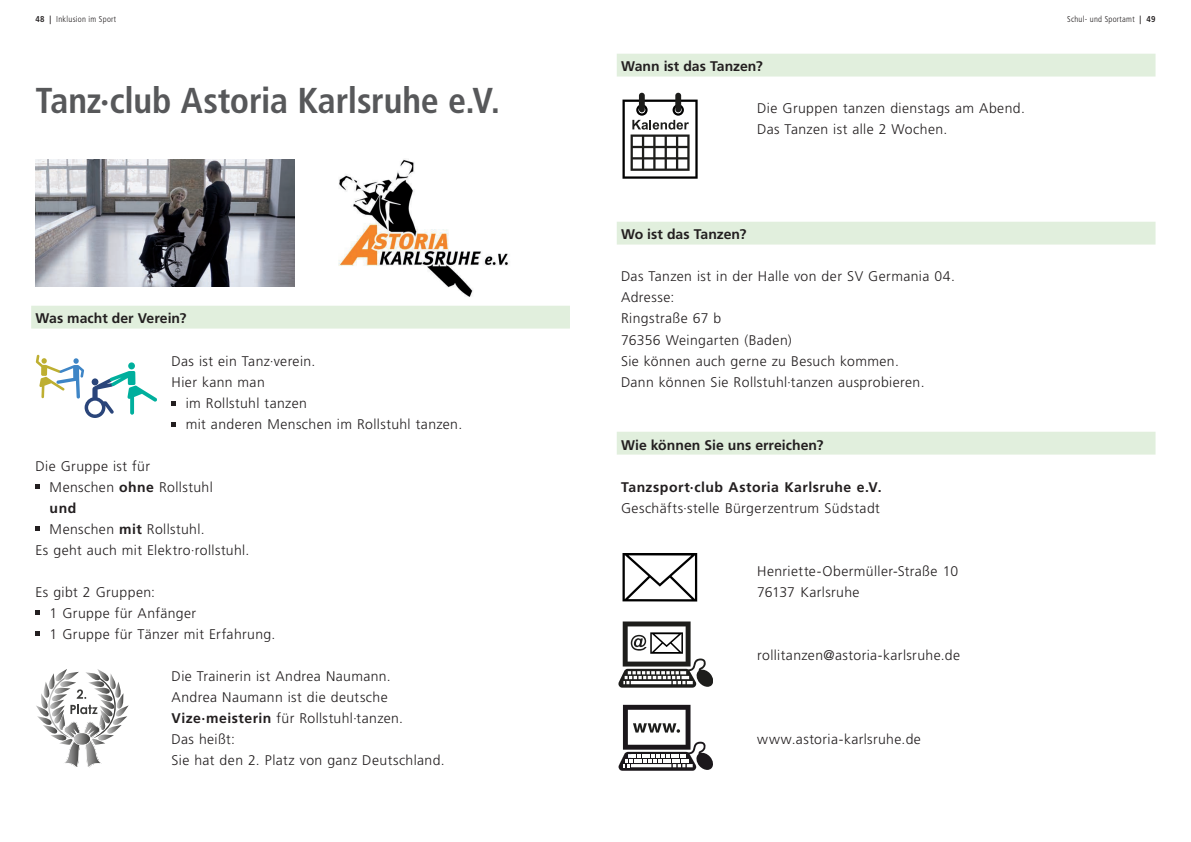
<style>
.page{position:relative;width:1191px;height:842px;background:#fff}
.page>*{position:absolute;margin:0;border:0;box-sizing:border-box;transform-origin:0 0}
.t1{font:700 condensed 36px "Frutiger LT Std";letter-spacing:-.005em;color:#57585a}
.t2{font:300 14px/21px "Frutiger LT Std";letter-spacing:.03em;color:#231f20}
.t3{font:700 14px "Frutiger LT Std";letter-spacing:.005em;color:#231f20}
.t4{font:700 14px "Frutiger LT Std";letter-spacing:.035em;color:#231f20}
.t5{font:300 condensed 8.5px "Frutiger LT Std";letter-spacing:.03em;color:#231f20}
.s1{font-weight:700}
</style>
<div class="page">
<div style="left:31px;top:306px;width:539px;height:23px;background:#e1efdd"></div>
<svg style="left:171px;top:401px;width:5px;height:4px"></svg>
<svg style="left:171px;top:422px;width:5px;height:4px"></svg>
<svg style="left:35px;top:484px;width:5px;height:5px"></svg>
<svg style="left:35px;top:526px;width:5px;height:5px"></svg>
<svg style="left:35px;top:610px;width:5px;height:5px"></svg>
<svg style="left:35px;top:631px;width:5px;height:5px"></svg>
<div style="left:617px;top:54px;width:538px;height:23px;background:#e1efdd"></div>
<div style="left:617px;top:222px;width:538px;height:23px;background:#e1efdd"></div>
<div style="left:617px;top:432px;width:538px;height:23px;background:#e1efdd"></div>
<img style="left:35px;top:160px;width:259px;height:126px">
<svg style="left:619px;top:621px;width:94px;height:67px"></svg>
<svg style="left:619px;top:705px;width:94px;height:66px"></svg>
<svg style="left:622px;top:553px;width:75px;height:48px"></svg>
<img style="left:338px;top:159px;width:171px;height:138px">
<svg style="left:36px;top:355px;width:121px;height:63px"></svg>
<svg style="left:36px;top:669px;width:93px;height:99px"></svg>
<div style="left:639px;top:93px;width:6px;height:19px;background:#1d1d1b;border-radius:3px"></div>
<div style="left:675px;top:93px;width:6px;height:19px;background:#1d1d1b;border-radius:3px"></div>
<svg style="left:622px;top:100px;width:75px;height:79px"></svg>
<p class="t5" style="left:35px;top:14px;width:82px"><span class="s1">48 |</span> Inklusion im Sport</p>
<p class="t5" style="left:1067px;top:14px;width:90px">Schul- und Sportamt <span class="s1">| 49</span></p>
<h1 class="t1" style="left:35px;top:80px;width:466px">Tanz·club Astoria Karlsruhe e.V.</h1>
<p class="t3" style="left:35px;top:310px;width:152px">Was macht der Verein?</p>
<p class="t2" style="left:171px;top:350px;width:145px">Das ist ein Tanz·verein.<br>Hier kann man</p>
<p class="t2" style="left:186px;top:392px;width:278px">im Rollstuhl tanzen<br>mit anderen Menschen im Rollstuhl tanzen.</p>
<p class="t2" style="left:35px;top:455px;width:116px">Die Gruppe ist für</p>
<p class="t2" style="left:50px;top:476px;width:165px">Menschen <span class="s1">ohne</span> Rollstuhl</p>
<p class="t3" style="left:50px;top:499px;width:28px">und</p>
<p class="t2" style="left:50px;top:518px;width:156px">Menschen <span class="s1">mit</span> Rollstuhl.</p>
<p class="t2" style="left:35px;top:539px;width:215px">Es geht auch mit Elektro·rollstuhl.</p>
<p class="t2" style="left:50px;top:581px;width:227px;text-indent:-14px">Es gibt 2 Gruppen:<br>1 Gruppe für Anfänger<br>1 Gruppe für Tänzer mit Erfahrung.</p>
<p class="t2" style="left:171px;top:665px;width:275px">Die Trainerin ist Andrea Naumann.<br>Andrea Naumann ist die deutsche<br><span class="s1">Vize·meisterin</span> für Rollstuhl·tanzen.<br>Das heißt:<br>Sie hat den 2. Platz von ganz Deutschland.</p>
<p class="t3" style="left:621px;top:58px;width:143px">Wann ist das Tanzen?</p>
<p class="t2" style="left:757px;top:98px;width:269px">Die Gruppen tanzen dienstags am Abend.<br>Das Tanzen ist alle 2 Wochen.</p>
<p class="t3" style="left:621px;top:226px;width:127px">Wo ist das Tanzen?</p>
<p class="t2" style="left:621px;top:266px;width:335px">Das Tanzen ist in der Halle von der SV Germania 04.<br>Adresse:<br>Ringstraße 67 b<br>76356 Weingarten (Baden)<br>Sie können auch gerne zu Besuch kommen.<br>Dann können Sie Rollstuhl·tanzen ausprobieren.</p>
<p class="t3" style="left:621px;top:436px;width:204px">Wie können Sie uns erreichen?</p>
<p class="t4" style="left:621px;top:478px;width:262px">Tanzsport·club Astoria Karlsruhe e.V.</p>
<p class="t2" style="left:621px;top:497px;width:260px">Geschäfts·stelle Bürgerzentrum Südstadt</p>
<p class="t2" style="left:757px;top:560px;width:202px">Henriette-Obermüller-Straße 10<br>76137 Karlsruhe</p>
<p class="t2" style="left:757px;top:644px;width:204px">rollitanzen@astoria-karlsruhe.de</p>
<p class="t2" style="left:757px;top:728px;width:165px">www.astoria-karlsruhe.de</p>
</div>
